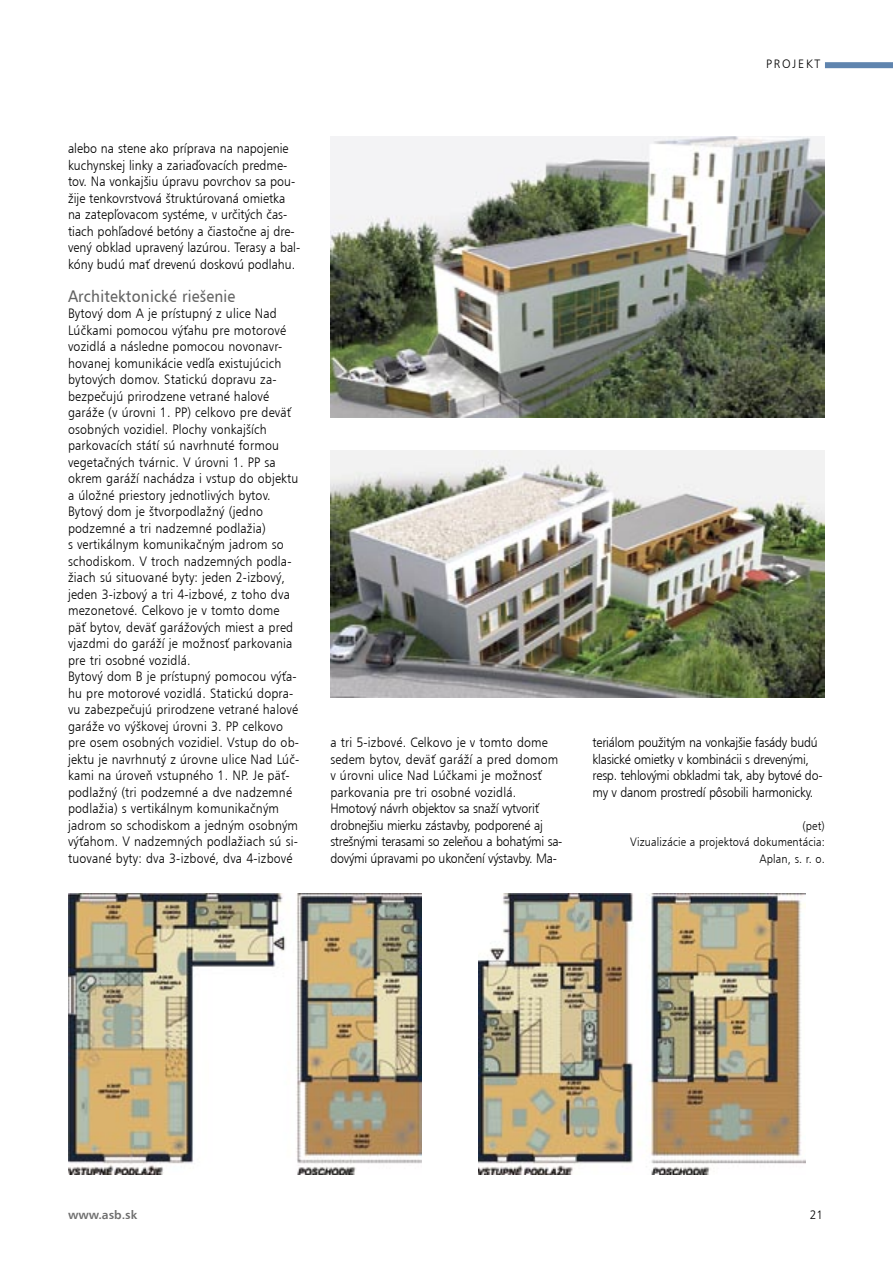
<style>
.page{position:relative;width:893px;height:1263px;background:#fff}
.page>*{position:absolute;margin:0;border:0;box-sizing:border-box;transform-origin:0 0}
.medzititulok_chleba_new{font:16.5px "Humanist 777 AT";letter-spacing:.015em;color:#636363;scale:.92 1}
.chleba{font:13.5px/16.5px "Humanist 777 AT Light";letter-spacing:.015em;color:#000;scale:.92 1}
.chleba-2{font:13.5px/16.5px "Humanist 777 AT Light";letter-spacing:-.02em;color:#000;scale:.92 1}
.autor_za_clankom{font:12px/16.5px "Humanist 777 AT Light";letter-spacing:.015em;color:#000;text-align:right;scale:.92 1}
.t1{font:12px "Humanist 777 AT Bold";color:#6f6f6f}
.autor_za_clankom-2{font:12px "Humanist 777 AT Light";letter-spacing:.15em;color:#000}
.autor_za_clankom-3{font:12px "Humanist 777 AT Light";letter-spacing:.015em;color:#000}
</style>
<div class="page">
<div style="left:825px;top:62px;width:68px;height:6px;background:#5f84ae"></div>
<img style="left:68px;top:893px;width:353px;height:281px">
<img style="left:478px;top:893px;width:328px;height:281px">
<img style="left:330px;top:136px;width:495px;height:281px">
<img style="left:330px;top:450px;width:495px;height:248px">
<p class="chleba" style="left:68px;top:140px;width:254px">alebo na stene ako príprava na napojenie kuchynskej linky a zariaďovacích predme&shy;tov. Na vonkajšiu úpravu povrchov sa pou&shy;žije tenkovrstvová štruktúrovaná omietka na zatepľovacom systéme, v určitých čas&shy;tiach pohľadové betóny a čiastočne aj dre&shy;vený obklad upravený lazúrou. Terasy a bal&shy;kóny budú mať drevenú doskovú podlahu.</p>
<p class="medzititulok_chleba_new" style="left:68px;top:286px;width:183px">Architektonické riešenie</p>
<p class="chleba" style="left:68px;top:305px;width:252px">Bytový dom A je prístupný z ulice Nad Lúčkami pomocou výťahu pre motorové vozidlá a následne pomocou novonavr&shy;hovanej komunikácie vedľa existujúcich bytových domov. Statickú dopravu za&shy;bezpečujú prirodzene vetrané halové garáže (v úrovni 1. PP) celkovo pre deväť osobných vozidiel. Plochy vonkajších parkovacích státí sú navrhnuté formou vegetačných tvárnic. V úrovni 1. PP sa okrem garáží nachádza i vstup do objektu a úložné priestory jednotlivých bytov.</p>
<p class="chleba" style="left:68px;top:503px;width:246px">Bytový dom je štvorpodlažný (jedno podzemné a tri nadzemné podlažia)<br>s vertikálnym komunikačným jadrom so schodiskom. V troch nadzemných podla&shy;žiach sú situované byty: jeden 2-izbový, jeden 3-izbový a tri 4-izbové, z toho dva mezonetové. Celkovo je v tomto dome päť bytov, deväť garážových miest a pred vjazdmi do garáží je možnosť parkovania pre tri osobné vozidlá.</p>
<p class="chleba" style="left:68px;top:668px;width:253px">Bytový dom B je prístupný pomocou výťa&shy;hu pre motorové vozidlá. Statickú dopra&shy;vu zabezpečujú prirodzene vetrané halové garáže vo výškovej úrovni 3. PP celkovo pre osem osobných vozidiel. Vstup do ob&shy;jektu je navrhnutý z úrovne ulice Nad Lúč&shy;kami na úroveň vstupného 1. NP. Je päť&shy;podlažný (tri podzemné a dve nadzemné podlažia) s vertikálnym komunikačným jadrom so schodiskom a jedným osobným výťahom. V nadzemných podlažiach sú si&shy;tuované byty: dva 3-izbové, dva 4-izbové</p>
<p class="chleba" style="left:330px;top:734px;width:249px">a tri 5-izbové. Celkovo je v tomto dome sedem bytov, deväť garáží a pred domom v úrovni ulice Nad Lúčkami je možnosť parkovania pre tri osobné vozidlá.</p>
<p class="chleba-2" style="left:330px;top:800px;width:254px">Hmotový návrh objektov sa snaží vytvoriť drobnejšiu mierku zástavby, podporené aj strešnými terasami so zeleňou a bohatými sa&shy;dovými úpravami po ukončení výstavby. Ma-</p>
<p class="autor_za_clankom-2" style="left:766px;top:57px;width:56px">PROJEKT</p>
<p class="chleba-2" style="left:593px;top:734px;width:251px">teriálom použitým na vonkajšie fasády budú klasické omietky v kombinácii s drevenými, resp. tehlovými obkladmi tak, aby bytové do&shy;my v danom prostredí pôsobili harmonicky.</p>
<p class="autor_za_clankom" style="left:802px;top:817px;width:26px">(pet)</p>
<p class="autor_za_clankom" style="left:630px;top:834px;width:213px">Vizualizácie a projektová dokumentácia:<br>Aplan, s. r. o.</p>
<p class="t1" style="left:68px;top:1208px;width:71px">www.asb.sk</p>
<p class="autor_za_clankom-3" style="left:810px;top:1208px;width:15px">21</p>
</div>
